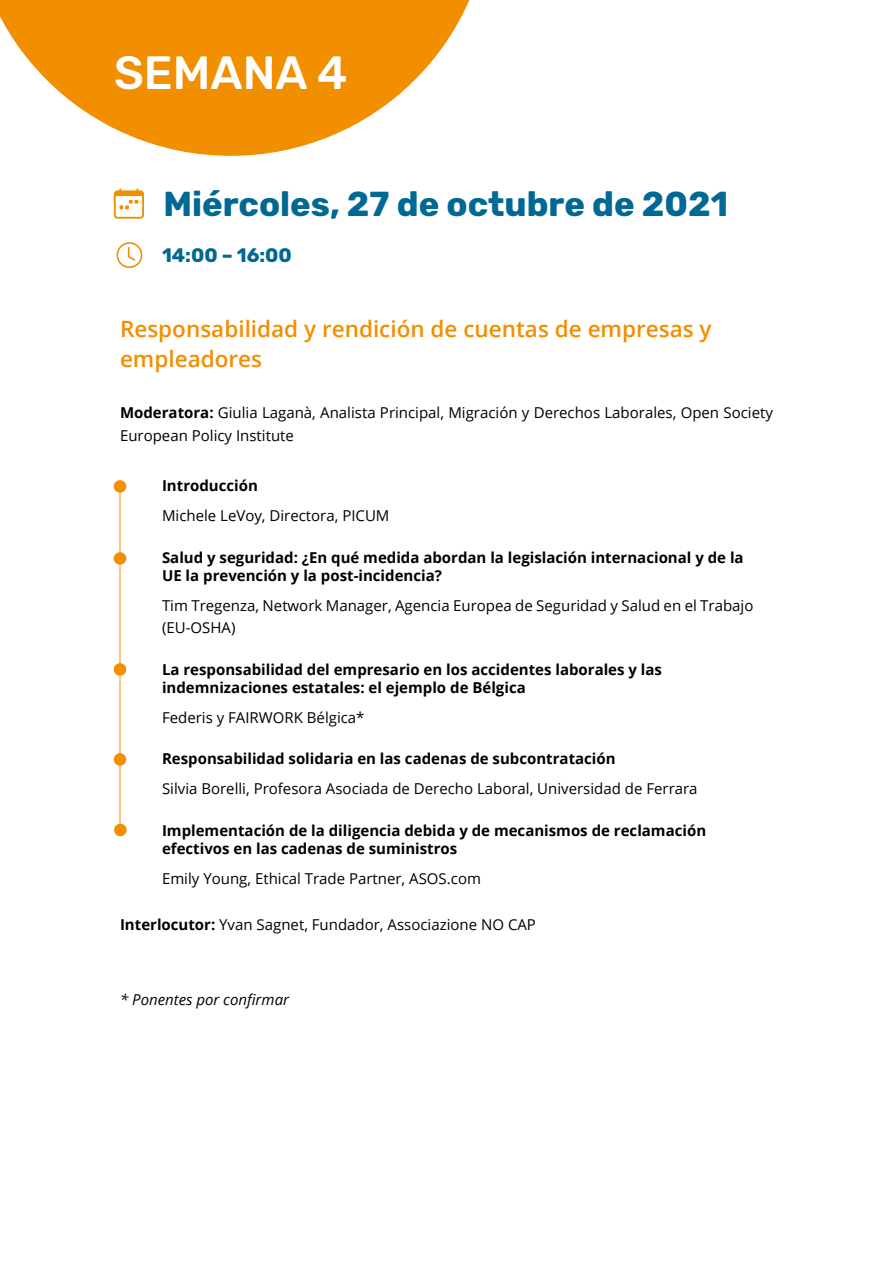
<style>
.page{position:relative;width:893px;height:1263px;background:#fff}
.page>*{position:absolute;margin:0;border:0;box-sizing:border-box;transform-origin:0 0}
.t1{font:500 46.35px "Rubik";color:#fff}
.t2{font:700 34.5px "Rubik";color:#006993}
.t3{font:600 22.5px/30px "Open Sans";color:#f18f01}
.t4{font:700 19.5px "Rubik";color:#006993}
.t5{font:15px/22.5px "Open Sans";color:#000}
.t6{font:700 15px/18px "Open Sans";color:#000}
.t7{font:italic 15px "Open Sans";color:#000}
.s1{font-weight:700}
</style>
<div class="page">
<svg style="left:0;top:0;width:470px;height:156px;fill:#f18f01"></svg>
<svg style="left:117px;top:242px;width:25px;height:26px"></svg>
<hr style="left:120px;top:486px;width:1px;height:343px;background:#f18f01">
<div style="left:114px;top:481px;width:12px;height:11px;background:#f18f01;border-radius:50%"></div>
<div style="left:114px;top:480px;width:12px;height:13px;border:2px solid #f18f01;border-radius:50%"></div>
<div style="left:114px;top:553px;width:12px;height:11px;background:#f18f01;border-radius:50%"></div>
<div style="left:114px;top:552px;width:12px;height:13px;border:2px solid #f18f01;border-radius:50%"></div>
<div style="left:114px;top:664px;width:12px;height:11px;background:#f18f01;border-radius:50%"></div>
<div style="left:114px;top:663px;width:12px;height:13px;border:2px solid #f18f01;border-radius:50%"></div>
<div style="left:114px;top:754px;width:12px;height:11px;background:#f18f01;border-radius:50%"></div>
<div style="left:114px;top:753px;width:12px;height:13px;border:2px solid #f18f01;border-radius:50%"></div>
<div style="left:115px;top:824px;width:11px;height:11px;background:#f18f01;border-radius:50%"></div>
<div style="left:114px;top:824px;width:13px;height:12px;border:2px solid #f18f01;border-radius:50%"></div>
<svg style="left:114px;top:188px;width:30px;height:31px"></svg>
<h1 class="t1" style="left:114px;top:46px;width:235px">SEMANA 4</h1>
<h2 class="t2" style="left:164px;top:184px;width:566px">Miércoles, 27 de octubre de 2021</h2>
<h3 class="t4" style="left:162px;top:244px;width:131px">14:00 – 16:00</h3>
<h3 class="t3" style="left:120px;top:313px;width:593px">Responsabilidad y rendición de cuentas de empresas y empleadores</h3>
<p class="t5" style="left:120px;top:401px;width:654px"><span class="s1">Moderatora:</span> Giulia Laganà, Analista Principal, Migración y Derechos Laborales, Open Society<br>European Policy Institute</p>
<p class="t6" style="left:162px;top:476px;width:97px">Introducción</p>
<p class="t5" style="left:162px;top:504px;width:229px">Michele LeVoy, Directora, PICUM</p>
<p class="t6" style="left:162px;top:548px;width:583px">Salud y seguridad: ¿En qué medida abordan la legislación internacional y de la<br>UE la prevención y la post-incidencia?</p>
<p class="t5" style="left:162px;top:593px;width:593px">Tim Tregenza, Network Manager, Agencia Europea de Seguridad y Salud en el Trabajo (EU-OSHA)</p>
<p class="t6" style="left:162px;top:660px;width:502px">La responsabilidad del empresario en los accidentes laborales y las indemnizaciones estatales: el ejemplo de Bélgica</p>
<p class="t5" style="left:162px;top:705px;width:204px">Federis y FAIRWORK Bélgica*</p>
<p class="t6" style="left:162px;top:749px;width:455px">Responsabilidad solidaria en las cadenas de subcontratación</p>
<p class="t5" style="left:162px;top:777px;width:537px">Silvia Borelli, Profesora Asociada de Derecho Laboral, Universidad de Ferrara</p>
<p class="t6" style="left:162px;top:821px;width:546px">Implementación de la diligencia debida y de mecanismos de reclamación efectivos en las cadenas de suministros</p>
<p class="t5" style="left:162px;top:866px;width:320px">Emily Young, Ethical Trade Partner, ASOS.com</p>
<p class="t5" style="left:120px;top:913px;width:417px"><span class="s1">Interlocutor:</span> Yvan Sagnet, Fundador, Associazione NO CAP</p>
<p class="t7" style="left:120px;top:989px;width:171px">* Ponentes por confirmar</p>
</div>
